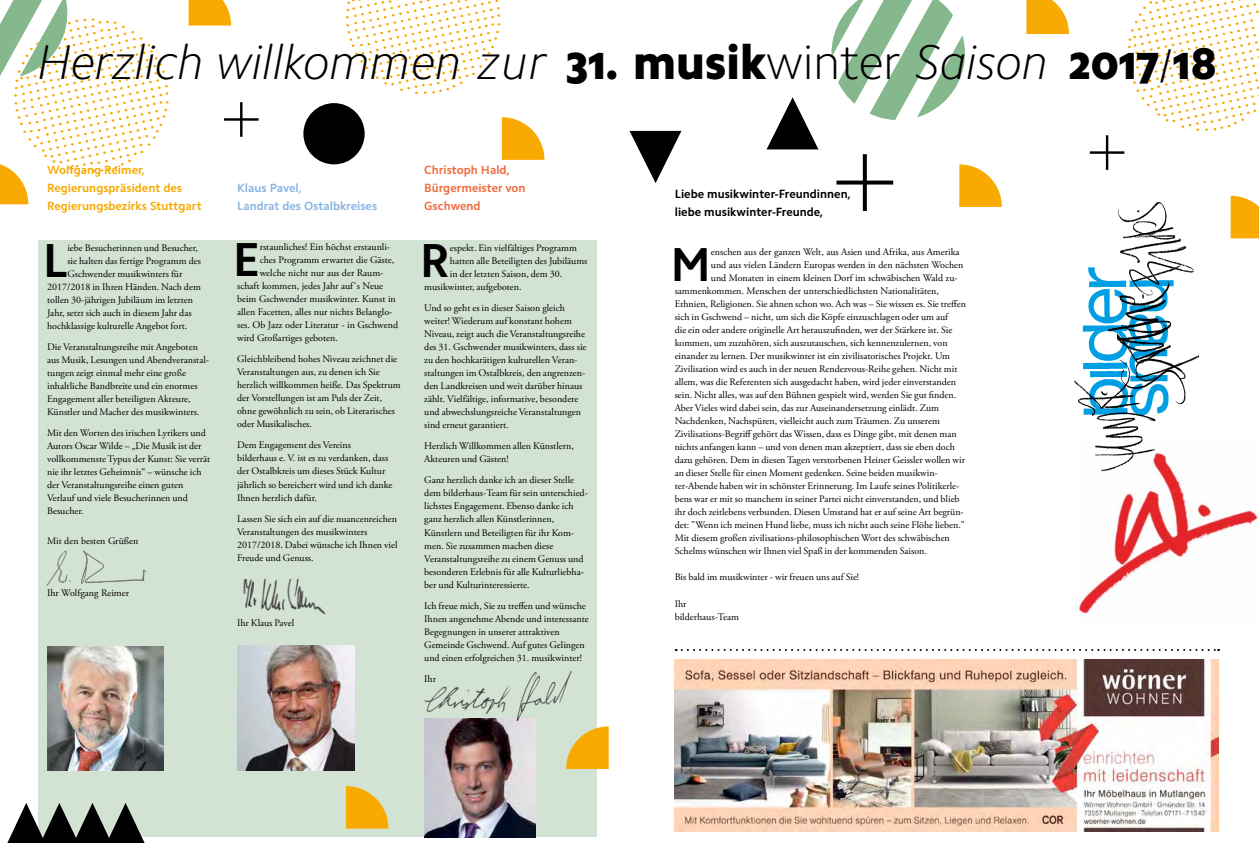
<style>
.page{position:relative;width:1259px;height:857px;background:#fff}
.page>*{position:absolute;margin:0;border:0;box-sizing:border-box;transform-origin:0 0}
.t1{font:italic 100 49px "Camphor Std";letter-spacing:-.01em;color:#000}
.t2{font:700 47.8px "Camphor Std";color:#000}
.t3{font:700 12px/18px "Camphor Std";color:#f8aa00}
.t4{font:700 12px/18px "Camphor Std";color:#000}
.t5{font:700 12px/18px "Camphor Std";color:#ed6d3f}
.t6{font:700 12px/18px "Camphor Std";color:#8ab5e1}
.t7{font:10px/13px "Adobe Garamond Pro";color:#000}
.s1{font-weight:800;font-style:normal}
.s2{font-style:normal}
</style>
<div class="page">
<img style="left:1075px;top:479px;width:184px;height:135px">
<svg style="left:346px;top:0;width:154px;height:94px"></svg>
<div style="left:303px;top:103px;width:62px;height:61px;background:#000;border-radius:50%"></div>
<svg style="left:831px;top:0;width:134px;height:120px"></svg>
<div style="left:39px;top:240px;width:558px;height:596px;background:#d3e3d3"></div>
<img style="left:47px;top:646px;width:117px;height:124px">
<img style="left:237px;top:645px;width:117px;height:125px">
<img style="left:424px;top:722px;width:111px;height:114px">
<svg style="left:0;top:0;width:169px;height:204px"></svg>
<svg style="left:1026px;top:0;width:43px;height:34px"></svg>
<svg style="left:1230px;top:196px;width:29px;height:42px"></svg>
<svg style="left:502px;top:117px;width:42px;height:43px"></svg>
<svg style="left:1127px;top:0;width:132px;height:131px"></svg>
<svg style="left:629px;top:131px;width:52px;height:52px"></svg>
<svg style="left:836px;top:180px;width:57px;height:4px"></svg>
<svg style="left:863px;top:154px;width:4px;height:57px"></svg>
<hr style="left:224px;top:118px;width:35px;height:3px;background:#000">
<hr style="left:240px;top:102px;width:2px;height:35px;background:#000">
<svg style="left:346px;top:786px;width:42px;height:42px"></svg>
<svg style="left:189px;top:0;width:42px;height:26px"></svg>
<svg style="left:566px;top:726px;width:43px;height:42px"></svg>
<svg style="left:959px;top:164px;width:43px;height:43px"></svg>
<svg style="left:8px;top:802px;width:137px;height:40px"></svg>
<svg style="left:766px;top:97px;width:52px;height:52px"></svg>
<hr style="left:1089px;top:151px;width:35px;height:3px;background:#000">
<hr style="left:1106px;top:135px;width:2px;height:35px;background:#000">
<img style="left:46px;top:550px;width:101px;height:36px">
<img style="left:243px;top:579px;width:83px;height:36px">
<img style="left:424px;top:671px;width:148px;height:51px">
<img style="left:674px;top:659px;width:545px;height:172px">
<img style="left:1074px;top:201px;width:124px;height:278px">
<svg style="left:682px;top:649px;width:537px;height:1px"></svg>
<h1 class="t1" style="left:37px;top:33px;width:1181px">Herzlich willkommen zur <span class="s1">31. musik</span><span class="s2">winter</span> Saison <span class="s1">2017</span><span class="s2">/</span><span class="s1">18</span></h1>
<p class="t3" style="left:47px;top:161px;width:156px">Wolfgang Reimer,<br>Regierungspräsident des<br>Regierungsbezirks Stuttgart</p>
<h2 class="t2" style="left:43px;top:232px;width:26px">L</h2>
<p class="t7" style="left:67px;top:242px;width:132px">iebe Besucherinnen und Besucher,</p>
<p class="t7" style="left:67px;top:255px;width:135px">sie halten das fertige Programm des</p>
<p class="t7" style="left:67px;top:268px;width:116px">Gschwender musikwinters für</p>
<p class="t7" style="left:47px;top:281px;width:155px">2017/2018 in Ihren Händen. Nach dem</p>
<p class="t7" style="left:47px;top:294px;width:147px">tollen 30-jährigen Jubiläum im letzten</p>
<p class="t7" style="left:47px;top:307px;width:146px">Jahr, setzt sich auch in diesem Jahr das</p>
<p class="t7" style="left:47px;top:320px;width:142px">hochklassige kulturelle Angebot fort.</p>
<p class="t7" style="left:47px;top:341px;width:163px">Die Veranstaltungsreihe mit Angeboten aus Musik, Lesungen und Abendveranstal&shy;tungen zeigt einmal mehr eine große inhaltliche Bandbreite und ein enormes Engagement aller beteiligten Akteure, Künstler und Macher des musikwinters.</p>
<p class="t7" style="left:47px;top:427px;width:165px">Mit den Worten des irischen Lyrikers und Autors Oscar Wilde – „Die Musik ist der vollkommenste Typus der Kunst: Sie verrät nie ihr letztes Geheimnis“ – wünsche ich der Veranstaltungsreihe einen guten Verlauf und viele Besucherinnen und Besucher.</p>
<p class="t7" style="left:47px;top:534px;width:93px">Mit den besten Grüßen</p>
<p class="t7" style="left:47px;top:586px;width:83px">Ihr Wolfgang Reimer</p>
<p class="t6" style="left:237px;top:179px;width:142px">Klaus Pavel,<br>Landrat des Ostalbkreises</p>
<h2 class="t2" style="left:233px;top:231px;width:28px">E</h2>
<p class="t7" style="left:260px;top:241px;width:132px">rstaunliches! Ein höchst erstaunli-</p>
<p class="t7" style="left:260px;top:254px;width:136px">ches Programm erwartet die Gäste,</p>
<p class="t7" style="left:260px;top:267px;width:125px">welche nicht nur aus der Raum-</p>
<p class="t7" style="left:237px;top:280px;width:147px">schaft kommen, jedes Jahr auf´s Neue</p>
<p class="t7" style="left:237px;top:293px;width:160px">beim Gschwender musikwinter. Kunst in</p>
<p class="t7" style="left:237px;top:306px;width:157px">allen Facetten, alles nur nichts Belanglo-</p>
<p class="t7" style="left:237px;top:319px;width:162px">ses. Ob Jazz oder Literatur - in Gschwend</p>
<p class="t7" style="left:237px;top:332px;width:102px">wird Großartiges geboten.</p>
<p class="t7" style="left:237px;top:353px;width:165px">Gleichbleibend hohes Niveau zeichnet die Veranstaltungen aus, zu denen ich Sie herzlich willkommen heiße. Das Spektrum der Vorstellungen ist am Puls der Zeit, ohne gewöhnlich zu sein, ob Literarisches oder Musikalisches.</p>
<p class="t7" style="left:237px;top:439px;width:157px">Dem Engagement des Vereins bilderhaus e. V. ist es zu verdanken, dass der Ostalbkreis um dieses Stück Kultur jährlich so bereichert wird und ich danke Ihnen herzlich dafür.</p>
<p class="t7" style="left:237px;top:512px;width:162px">Lassen Sie sich ein auf die nuancenreichen Veranstaltungen des musikwinters 2017/2018. Dabei wünsche ich Ihnen viel Freude und Genuss.</p>
<p class="t7" style="left:237px;top:616px;width:59px">Ihr Klaus Pavel</p>
<p class="t5" style="left:424px;top:161px;width:103px">Christoph Hald,<br>Bürgermeister von<br>Gschwend</p>
<h2 class="t2" style="left:420px;top:232px;width:31px">R</h2>
<p class="t7" style="left:450px;top:242px;width:129px">espekt. Ein vielfältiges Programm</p>
<p class="t7" style="left:450px;top:255px;width:139px">hatten alle Beteiligten des Jubiläums</p>
<p class="t7" style="left:450px;top:268px;width:114px">in der letzten Saison, dem 30.</p>
<p class="t7" style="left:424px;top:281px;width:99px">musikwinter, aufgeboten.</p>
<p class="t7" style="left:424px;top:302px;width:164px">Und so geht es in dieser Saison gleich weiter! Wiederum auf konstant hohem Niveau, zeigt auch die Veranstaltungsreihe des 31. Gschwender musikwinters, dass sie zu den hochkarätigen kulturellen Veran&shy;staltungen im Ostalbkreis, den angrenzen&shy;den Landkreisen und weit darüber hinaus zählt. Vielfältige, informative, besondere und abwechslungsreiche Veranstaltungen sind erneut garantiert.</p>
<p class="t7" style="left:424px;top:440px;width:151px">Herzlich Willkommen allen Künstlern,<br>Akteuren und Gästen!</p>
<p class="t7" style="left:424px;top:474px;width:165px">Ganz herzlich danke ich an dieser Stelle dem bilderhaus-Team für sein unterschied&shy;lichstes Engagement. Ebenso danke ich ganz herzlich allen Künstlerinnen, Künstlern und Beteiligten für ihr Kom&shy;men. Sie zusammen machen diese Veranstaltungsreihe zu einem Genuss und besonderen Erlebnis für alle Kulturliebha&shy;ber und Kulturinteressierte.</p>
<p class="t7" style="left:424px;top:599px;width:166px">Ich freue mich, Sie zu treffen und wünsche Ihnen angenehme Abende und interessante Begegnungen in unserer attraktiven Gemeinde Gschwend. Auf gutes Gelingen und einen erfolgreichen 31. musikwinter!</p>
<p class="t7" style="left:424px;top:672px;width:13px">Ihr</p>
<p class="t4" style="left:675px;top:184px;width:177px">Liebe musikwinter-Freundinnen, liebe musikwinter-Freunde,</p>
<h2 class="t2" style="left:670px;top:236px;width:42px">M</h2>
<p class="t7" style="left:711px;top:246px;width:250px">enschen aus der ganzen Welt, aus Asien und Afrika, aus Amerika</p>
<p class="t7" style="left:711px;top:259px;width:254px">und aus vielen Ländern Europas werden in den nächsten Wochen</p>
<p class="t7" style="left:711px;top:272px;width:248px">und Monaten in einem kleinen Dorf im schwäbischen Wald zu-</p>
<p class="t7" style="left:674px;top:285px;width:266px">sammenkommen. Menschen der unterschiedlichsten Nationalitäten,</p>
<p class="t7" style="left:674px;top:298px;width:293px">Ethnien, Religionen. Sie ahnen schon wo. Ach was – Sie wissen es. Sie treffen</p>
<p class="t7" style="left:674px;top:311px;width:275px">sich in Gschwend – nicht, um sich die Köpfe einzuschlagen oder um auf</p>
<p class="t7" style="left:674px;top:324px;width:279px">die ein oder andere originelle Art herauszufinden, wer der Stärkere ist. Sie</p>
<p class="t7" style="left:674px;top:337px;width:274px">kommen, um zuzuhören, sich auszutauschen, sich kennenzulernen, von</p>
<p class="t7" style="left:674px;top:350px;width:277px">einander zu lernen. Der musikwinter ist ein zivilisatorisches Projekt. Um</p>
<p class="t7" style="left:674px;top:363px;width:284px">Zivilisation wird es auch in der neuen Rendezvous-Reihe gehen. Nicht mit</p>
<p class="t7" style="left:674px;top:376px;width:283px">allem, was die Referenten sich ausgedacht haben, wird jeder einverstanden</p>
<p class="t7" style="left:674px;top:389px;width:283px">sein. Nicht alles, was auf den Bühnen gespielt wird, werden Sie gut finden.</p>
<p class="t7" style="left:674px;top:402px;width:266px">Aber Vieles wird dabei sein, das zur Auseinandersetzung einlädt. Zum</p>
<p class="t7" style="left:674px;top:415px;width:267px">Nachdenken, Nachspüren, vielleicht auch zum Träumen. Zu unserem</p>
<p class="t7" style="left:674px;top:428px;width:283px">Zivilisations-Begriff gehört das Wissen, dass es Dinge gibt, mit denen man</p>
<p class="t7" style="left:674px;top:441px;width:282px">nichts anfangen kann – und von denen man akzeptiert, dass sie eben doch</p>
<p class="t7" style="left:674px;top:454px;width:292px">dazu gehören. Dem in diesen Tagen verstorbenen Heiner Geissler wollen wir</p>
<p class="t7" style="left:674px;top:467px;width:265px">an dieser Stelle für einen Moment gedenken. Seine beiden musikwin-</p>
<p class="t7" style="left:674px;top:480px;width:286px">ter-Abende haben wir in schönster Erinnerung. Im Laufe seines Politikerle-</p>
<p class="t7" style="left:674px;top:493px;width:286px">bens war er mit so manchem in seiner Partei nicht einverstanden, und blieb</p>
<p class="t7" style="left:674px;top:506px;width:290px">ihr doch zeitlebens verbunden. Diesen Umstand hat er auf seine Art begrün-</p>
<p class="t7" style="left:674px;top:519px;width:292px">det: "Wenn ich meinen Hund liebe, muss ich nicht auch seine Flöhe lieben."</p>
<p class="t7" style="left:674px;top:532px;width:277px">Mit diesem großen zivilisations-philosophischen Wort des schwäbischen</p>
<p class="t7" style="left:674px;top:545px;width:254px">Schelms wünschen wir Ihnen viel Spaß in der kommenden Saison.</p>
<p class="t7" style="left:674px;top:571px;width:186px">Bis bald im musikwinter - wir freuen uns auf Sie!</p>
<p class="t7" style="left:674px;top:597px;width:66px">Ihr bilderhaus-Team</p>
</div>
